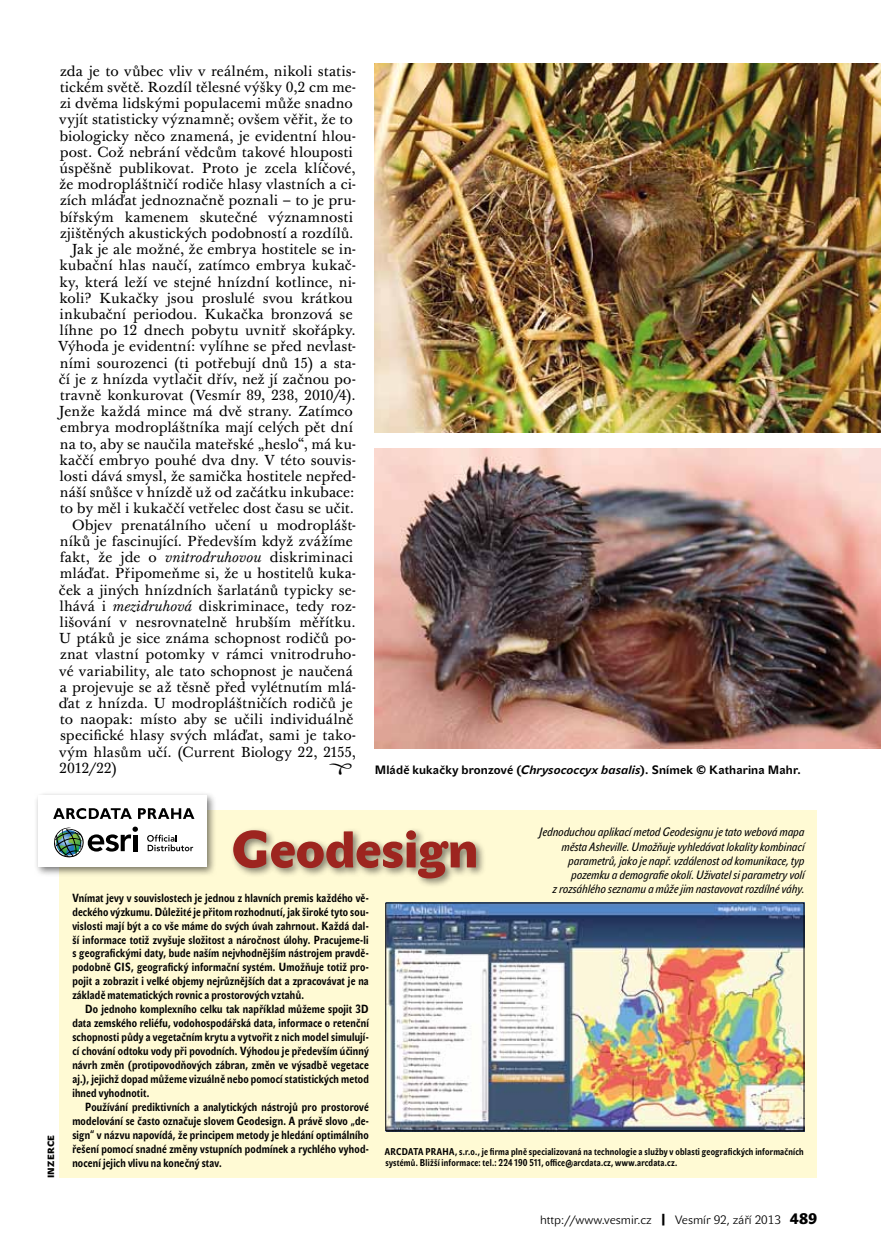
<style>
.page{position:relative;width:881px;height:1255px;background:#fff}
.page>*{position:absolute;margin:0;border:0;box-sizing:border-box;transform-origin:0 0}
.t1{font:51px "John Sans Black Pro";letter-spacing:-.005em;color:#9d251f}
.t2{font:14.25px "Baskerville 10 Pro";letter-spacing:.005em;color:#000}
.t3{font:italic 12px/14.2px "John Sans Cond Text Pro";letter-spacing:.015em;color:#000;text-align:right}
.t4{font:700 12px "John Sans Text Pro";letter-spacing:.015em;color:#000}
.t5{font:12px "John Sans Lite Pro";color:#000}
.t6{font:700 11.7px/14px "John Sans Cond Text Pro";letter-spacing:.015em;color:#000;text-align:justify}
.t7{font:700 9.75px/11.2px "John Sans Cond Text Pro";letter-spacing:.02em;color:#000}
.t8{font:9px "John Sans Black Pro";color:#000}
.s1{font-style:italic}
.s2{font-family:"Ozdoby";font-weight:400;font-size:21px}
.s3{font-family:"John Sans Black Pro"}
.s4{font-family:"John Sans Black Pro";font-size:15px}
</style>
<div class="page">
<img style="left:374px;top:448px;width:506px;height:300px">
<div style="left:59px;top:810px;width:757px;height:368px;background:#fffad4"></div>
<div style="left:229px;top:826px;width:257px;height:62px;background:#000;opacity:.51"></div>
<div style="left:34px;top:791px;width:183px;height:86px;background:#000;opacity:.53"></div>
<div style="left:38px;top:795px;width:168px;height:72px;background:#fff"></div>
<svg style="left:54px;top:826px;width:84px;height:31px"></svg>
<svg style="left:147px;top:834px;width:46px;height:17px"></svg>
<svg style="left:53px;top:808px;width:79px;height:11px"></svg>
<svg style="left:138px;top:808px;width:56px;height:11px"></svg>
<img style="left:387px;top:904px;width:415px;height:225px">
<div style="left:385px;top:902px;width:419px;height:229px;border:1px solid #000"></div>
<img style="left:374px;top:64px;width:506px;height:368px">
<p class="t2" style="left:60px;top:62px;width:298px">zda je to vůbec vliv v reálném, nikoli statis-</p>
<p class="t2" style="left:60px;top:79px;width:298px">tickém světě. Rozdíl tělesné výšky 0,2 cm me-</p>
<p class="t2" style="left:60px;top:95px;width:294px">zi dvěma lidskými populacemi může snadno</p>
<p class="t2" style="left:59px;top:111px;width:295px">vyjít statisticky významně; ovšem věřit, že to</p>
<p class="t2" style="left:60px;top:127px;width:298px">biologicky něco znamená, je evidentní hlou-</p>
<p class="t2" style="left:60px;top:143px;width:294px">post. Což nebrání vědcům takové hlouposti</p>
<p class="t2" style="left:59px;top:160px;width:297px">úspěšně publikovat. Proto je zcela klíčové,</p>
<p class="t2" style="left:59px;top:176px;width:298px">že modropláštničí rodiče hlasy vlastních a ci-</p>
<p class="t2" style="left:60px;top:192px;width:298px">zích mláďat jednoznačně poznali – to je pru-</p>
<p class="t2" style="left:60px;top:208px;width:294px">bířským kamenem skutečné významnosti</p>
<p class="t2" style="left:60px;top:224px;width:295px">zjištěných akustických podobností a rozdílů.</p>
<p class="t2" style="left:71px;top:241px;width:286px">Jak je ale možné, že embrya hostitele se in-</p>
<p class="t2" style="left:60px;top:257px;width:298px">kubační hlas naučí, zatímco embrya kukač-</p>
<p class="t2" style="left:60px;top:273px;width:298px">ky, která leží ve stejné hnízdní kotlince, ni-</p>
<p class="t2" style="left:60px;top:289px;width:295px">koli? Kukačky jsou proslulé svou krátkou</p>
<p class="t2" style="left:60px;top:305px;width:294px">inkubační periodou. Kukačka bronzová se</p>
<p class="t2" style="left:59px;top:322px;width:297px">líhne po 12 dnech pobytu uvnitř skořápky.</p>
<p class="t2" style="left:59px;top:338px;width:299px">Výhoda je evidentní: vylíhne se před nevlast-</p>
<p class="t2" style="left:60px;top:354px;width:298px">ními sourozenci (ti potřebují dnů 15) a sta-</p>
<p class="t2" style="left:59px;top:370px;width:298px">čí je z hnízda vytlačit dřív, než jí začnou po-</p>
<p class="t2" style="left:60px;top:386px;width:297px">travně konkurovat (Vesmír 89, 238, 2010/4).</p>
<p class="t2" style="left:59px;top:403px;width:295px">Jenže každá mince má dvě strany. Zatímco</p>
<p class="t2" style="left:60px;top:419px;width:294px">embrya modropláštníka mají celých pět dní</p>
<p class="t2" style="left:60px;top:435px;width:298px">na to, aby se naučila mateřské „heslo“, má ku-</p>
<p class="t2" style="left:60px;top:451px;width:298px">kaččí embryo pouhé dva dny. V této souvis-</p>
<p class="t2" style="left:60px;top:467px;width:298px">losti dává smysl, že samička hostitele nepřed-</p>
<p class="t2" style="left:60px;top:484px;width:296px">náší snůšce v hnízdě už od začátku inkubace:</p>
<p class="t2" style="left:60px;top:500px;width:296px">to by měl i kukaččí vetřelec dost času se učit.</p>
<p class="t2" style="left:72px;top:516px;width:285px">Objev prenatálního učení u modroplášt-</p>
<p class="t2" style="left:60px;top:532px;width:294px">níků je fascinující. Především když zvážíme</p>
<p class="t2" style="left:60px;top:548px;width:295px">fakt, že jde o <span class="s1">vnitrodruhovou</span> diskriminaci</p>
<p class="t2" style="left:60px;top:565px;width:298px">mláďat. Připomeňme si, že u hostitelů kuka-</p>
<p class="t2" style="left:59px;top:581px;width:298px">ček a jiných hnízdních šarlatánů typicky se-</p>
<p class="t2" style="left:60px;top:597px;width:298px">lhává i <span class="s1">mezidruhová</span> diskriminace, tedy roz-</p>
<p class="t2" style="left:60px;top:613px;width:298px">lišování v nesrovnatelně hrubším měřítku.</p>
<p class="t2" style="left:59px;top:629px;width:299px">U ptáků je sice známa schopnost rodičů po-</p>
<p class="t2" style="left:60px;top:646px;width:298px">znat vlastní potomky v rámci vnitrodruho-</p>
<p class="t2" style="left:59px;top:662px;width:295px">vé variability, ale tato schopnost je naučená</p>
<p class="t2" style="left:60px;top:678px;width:297px">a projevuje se až těsně před vylétnutím mlá-</p>
<p class="t2" style="left:59px;top:694px;width:295px">ďat z hnízda. U modropláštničích rodičů je</p>
<p class="t2" style="left:60px;top:710px;width:295px">to naopak: místo aby se učili individuálně</p>
<p class="t2" style="left:60px;top:727px;width:297px">specifické hlasy svých mláďat, sami je tako-</p>
<p class="t2" style="left:59px;top:743px;width:298px">vým hlasům učí. (Current Biology 22, 2155,</p>
<p class="t2" style="left:59px;top:759px;width:60px">2012/22)</p>
<p class="t4" style="left:328px;top:763px;width:473px"><span class="s2">Ö</span> Mládě kukačky bronzové (<span class="s1">Chrysococcyx basalis</span>). Snímek © Katharina Mahr.</p>
<p class="t8" style="left:46px;top:1178px;width:44px;rotate:-90deg">inzerce</p>
<p class="t3" style="left:539px;top:825px;width:266px">Jednoduchou aplikací metod Geodesignu je tato webová mapa města Asheville. Umožňuje vyhledávat lokality kombinací parametrů, jako je např. vzdálenost od komunikace, typ pozemku a demografie okolí. Uživatel si parametry volí<br>z rozsáhlého seznamu a může jim nastavovat rozdílné váhy.</p>
<h1 class="t1" style="left:230px;top:820px;width:249px">Geodesign</h1>
<p class="t6" style="left:72px;top:890px;width:298px">Vnímat jevy v souvislostech je jednou z hlavních premis každého vě&shy;deckého výzkumu. Důležité je přitom rozhodnutí, jak široké tyto sou&shy;vislosti mají být a co vše máme do svých úvah zahrnout. Každá dal&shy;ší informace totiž zvyšuje složitost a náročnost úlohy. Pracujeme-li s geografickými daty, bude naším nejvhodnějším nástrojem pravdě&shy;podobně GIS, geografický informační systém. Umožňuje totiž pro&shy;pojit a zobrazit i velké objemy nejrůznějších dat a zpracovávat je na základě matematických rovnic a prostorových vztahů.</p>
<p class="t6" style="left:72px;top:1002px;width:298px;text-indent:13px">Do jednoho komplexního celku tak například můžeme spojit 3D data zemského reliéfu, vodohospodářská data, informace o retenční schopnosti půdy a vegetačním krytu a vytvořit z nich model simulují&shy;cí chování odtoku vody při povodních. Výhodou je především účinný návrh změn (protipovodňových zábran, změn ve výsadbě vegetace aj.), jejichž dopad můžeme vizuálně nebo pomocí statistických metod ihned vyhodnotit.</p>
<p class="t6" style="left:72px;top:1099px;width:298px;text-indent:13px">Používání prediktivních a analytických nástrojů pro prostorové modelování se často označuje slovem Geodesign. A právě slovo „de&shy;sign“ v názvu napovídá, že principem metody je hledání optimálního řešení pomocí snadné změny vstupních podmínek a rychlého vyhod&shy;nocení jejich vlivu na konečný stav.</p>
<p class="t7" style="left:385px;top:1145px;width:420px">ARCDATA PRAHA, s.r.o., je firma plně specializovaná na technologie a služby v oblasti geografických informačních systémů. Bližší informace: tel.: 224 190 511, office@arcdata.cz, www.arcdata.cz.</p>
<p class="t5" style="left:540px;top:1212px;width:278px">http://www.vesmir.cz <span class="s3">|</span> Vesmír 92, září 2013 <span class="s4">489</span></p>
</div>
